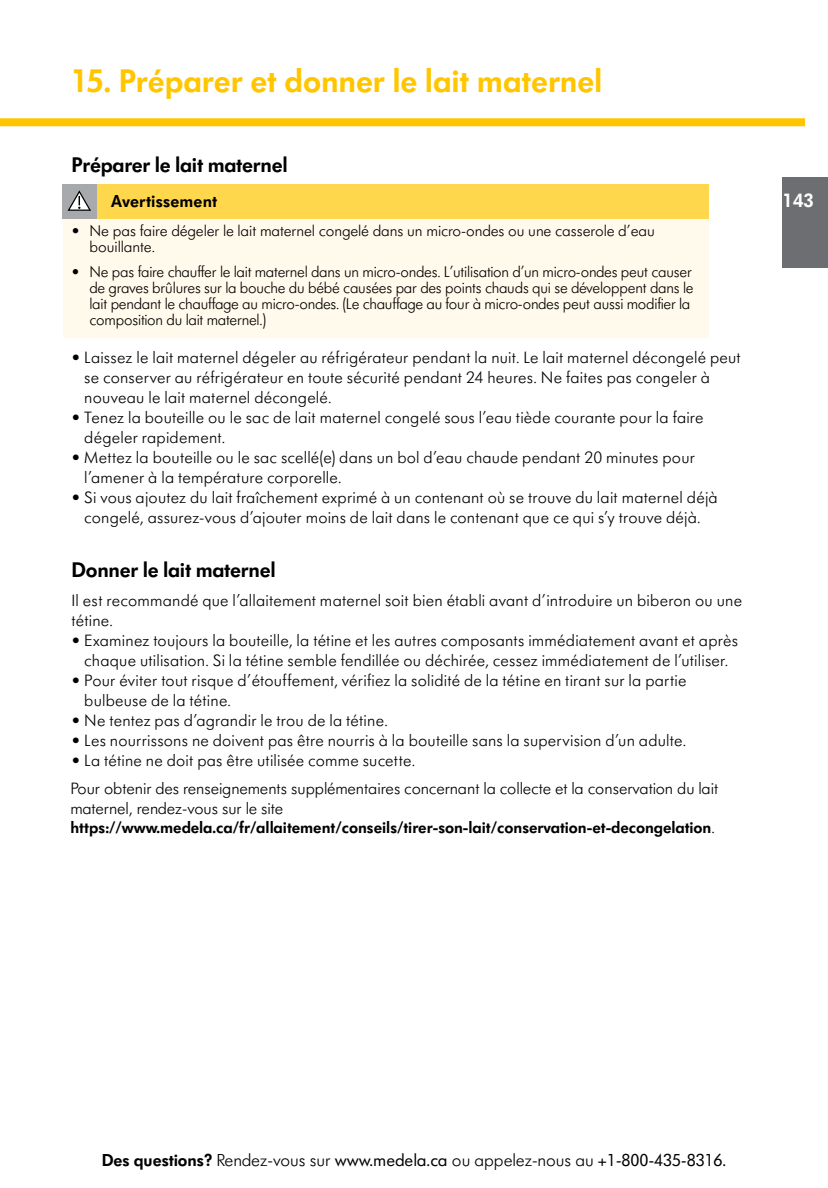
<style>
.page{position:relative;width:828px;height:1188px;background:#fff}
.page>*{position:absolute;margin:0;border:0;box-sizing:border-box;transform-origin:0 0}
.t1{font:600 34px "Futura SB Medela";letter-spacing:-.005em;color:#ffc600}
.t2{font:600 22px "Futura SB Medela";letter-spacing:-.01em;color:#000}
.t3{font:600 20px "Futura SB Medela";color:#fff}
.t4{font:300 18px "Futura SB Medela";color:#000}
.t5{font:600 18px "Futura SB Medela";letter-spacing:.005em;color:#000}
.t6{font:300 17px/20px "Futura SB Medela";letter-spacing:.01em;color:#000}
.t7{font:300 16px/16px "Futura SB Medela";letter-spacing:-.01em;color:#000}
.s1{font-weight:600}
.s2{font-weight:400}
</style>
<div class="page">
<div style="left:0;top:118px;width:805px;height:8px;background:#ffc600"></div>
<div style="left:783px;top:177px;width:45px;height:91px;background:#6d6e71"></div>
<div style="left:63px;top:184px;width:645px;height:154px;background:#fff9e6"></div>
<div style="left:62px;top:184px;width:646px;height:34px;background:#ffd74d"></div>
<div style="left:62px;top:184px;width:34px;height:34px;background:#a7a9ac"></div>
<svg style="left:67px;top:190px;width:24px;height:21px"></svg>
<h1 class="t1" style="left:71px;top:61px;width:533px">15. Préparer et donner le lait maternel</h1>
<p class="t2" style="left:71px;top:152px;width:218px">Préparer le lait maternel</p>
<p class="t5" style="left:111px;top:191px;width:108px">Avertissement</p>
<p class="t7" style="left:89px;top:223px;width:567px;text-indent:-18px">• Ne pas faire dégeler le lait maternel congelé dans un micro-ondes ou une casserole d’eau bouillante.</p>
<p class="t7" style="left:89px;top:263px;width:605px;text-indent:-18px">• Ne pas faire chauffer le lait maternel dans un micro-ondes. L’utilisation d’un micro-ondes peut causer de graves brûlures sur la bouche du bébé causées par des points chauds qui se développent dans le lait pendant le chauffage au micro-ondes. (Le chauffage au four à micro-ondes peut aussi modifier la composition du lait maternel.)</p>
<p class="t6" style="left:84px;top:347px;width:658px;text-indent:-13px">• Laissez le lait maternel dégeler au réfrigérateur pendant la nuit. Le lait maternel décongelé peut se conserver au réfrigérateur en toute sécurité pendant 24 heures. Ne faites pas congeler à nouveau le lait maternel décongelé.</p>
<p class="t6" style="left:84px;top:407px;width:621px;text-indent:-13px">• Tenez la bouteille ou le sac de lait maternel congelé sous l’eau tiède courante pour la faire dégeler rapidement.</p>
<p class="t6" style="left:84px;top:447px;width:612px;text-indent:-13px">• Mettez la bouteille ou le sac scellé(e) dans un bol d’eau chaude pendant 20 minutes pour l’amener à la température corporelle.</p>
<p class="t6" style="left:71px;top:487px;width:648px;text-align:center">• Si vous ajoutez du lait fraîchement exprimé à un contenant où se trouve du lait maternel déjà congelé, assurez-vous d’ajouter moins de lait dans le contenant que ce qui s’y trouve déjà.</p>
<p class="t2" style="left:71px;top:557px;width:206px">Donner le lait maternel</p>
<p class="t6" style="left:71px;top:590px;width:672px">Il est recommandé que l’allaitement maternel soit bien établi avant d’introduire un biberon ou une tétine.</p>
<p class="t6" style="left:71px;top:630px;width:668px;text-align:center">• Examinez toujours la bouteille, la tétine et les autres composants immédiatement avant et après chaque utilisation. Si la tétine semble fendillée ou déchirée, cessez immédiatement de l’utiliser.</p>
<p class="t6" style="left:84px;top:670px;width:604px;text-indent:-13px">• Pour éviter tout risque d’étouffement, vérifiez la solidité de la tétine en tirant sur la partie bulbeuse de la tétine.</p>
<p class="t6" style="left:71px;top:710px;width:318px">• Ne tentez pas d’agrandir le trou de la tétine.</p>
<p class="t6" style="left:71px;top:730px;width:616px">• Les nourrissons ne doivent pas être nourris à la bouteille sans la supervision d’un adulte.</p>
<p class="t6" style="left:71px;top:750px;width:345px">• La tétine ne doit pas être utilisée comme sucette.</p>
<p class="t6" style="left:70px;top:778px;width:650px">Pour obtenir des renseignements supplémentaires concernant la collecte et la conservation du lait maternel, rendez-vous sur le site <span class="s1">https://www.medela.ca/fr/allaitement/conseils/tirer-son-lait/conservation-et-decongelation</span>.</p>
<p class="t3" style="left:783px;top:188px;width:33px">143</p>
<p class="t4" style="left:102px;top:1149px;width:626px"><span class="s1">Des questions?</span> Rendez-vous sur <span class="s2">www.medela.ca</span> ou appelez-nous au <span class="s2">+1-800-435-8316.</span></p>
</div>
